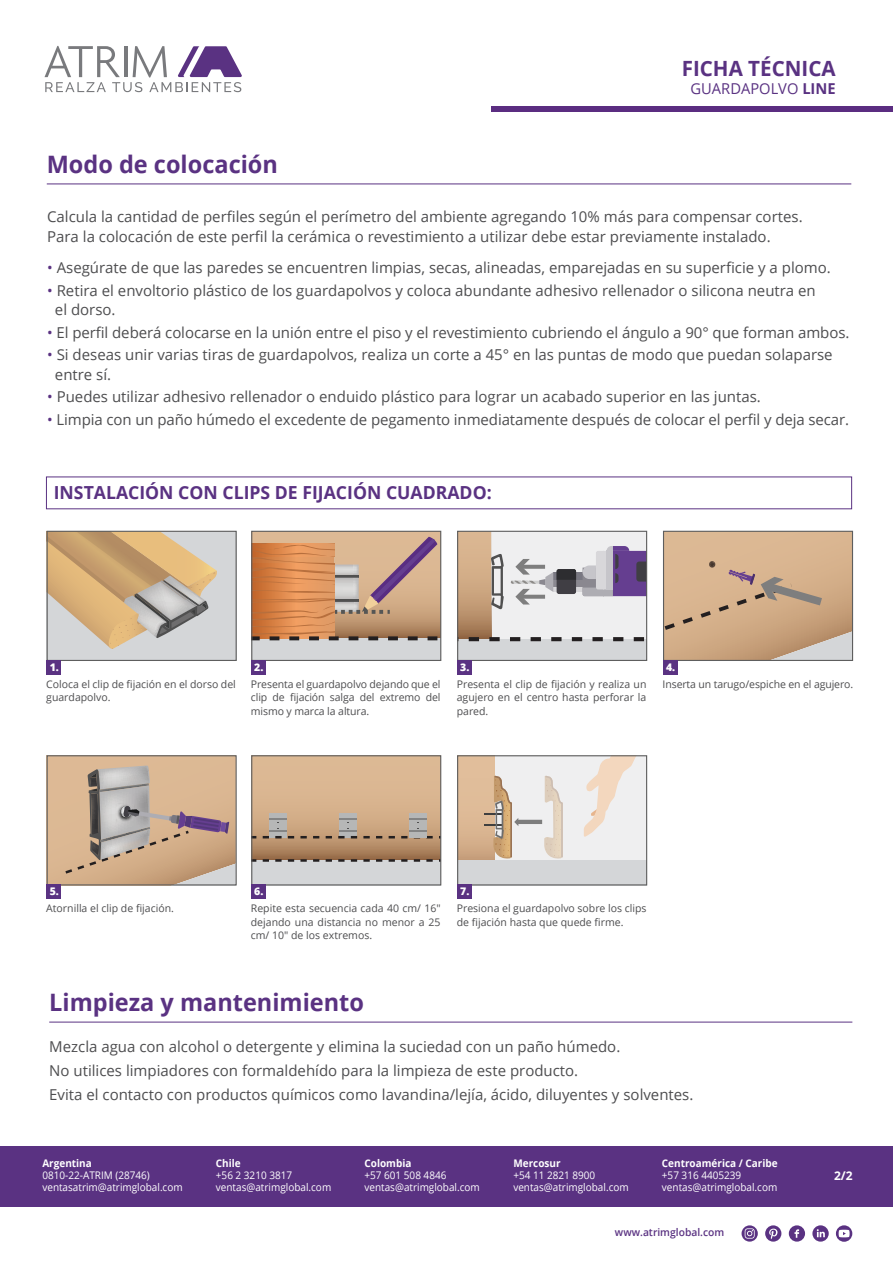
<style>
.page{position:relative;width:893px;height:1263px;background:#fff}
.page>*{position:absolute;margin:0;border:0;box-sizing:border-box;transform-origin:0 0}
.t1{font:700 24px "Open Sans";color:#5a3282}
.t2{font:700 21px "Open Sans";color:#5a3282}
.t3{font:700 18px "Open Sans";color:#5a3282}
.t4{font:15px/19.5px "Open Sans";color:#4d4d4f}
.t5{font:15px "Open Sans";color:#5a3282}
.t6{font:700 12px "Open Sans";color:#fff}
.t7{font:10.5px/13.5px "Open Sans";color:#4d4d4f;text-align:justify}
.t8{font:10.5px/12px "Open Sans";color:#fff;scale:.95 1}
.t9{font:700 10.5px "Open Sans";color:#fff;scale:.95 1}
.t10{font:600 10.5px "Open Sans";color:#5a3282}
.t11{font:800 10.5px "Open Sans";color:#fff}
.s1{font-weight:700}
.s2{color:#5a3282}
</style>
<div class="page">
<svg style="left:45px;top:46px;width:197px;height:46px"></svg>
<div style="left:491px;top:107px;width:402px;height:5px;background:#5b2d81"></div>
<div style="left:0;top:1146px;width:893px;height:60px;background:#5a3282"></div>
<svg style="left:812px;top:1225px;width:17px;height:16px"></svg>
<svg style="left:789px;top:1225px;width:16px;height:16px"></svg>
<svg style="left:765px;top:1225px;width:16px;height:16px"></svg>
<svg style="left:741px;top:1225px;width:17px;height:16px"></svg>
<svg style="left:836px;top:1225px;width:16px;height:17px"></svg>
<svg style="left:665px;top:533px;width:186px;height:126px;background:#ceac8b"></svg>
<div style="left:252px;top:531px;width:189px;height:107px;background:#ddb995"></div>
<div style="left:252px;top:638px;width:189px;height:22px;background:#d4d6d8"></div>
<svg style="left:253px;top:537px;width:186px;height:103px"></svg>
<div style="left:457px;top:532px;width:190px;height:129px;background:#efeff0"></div>
<div style="left:457px;top:639px;width:190px;height:22px;background:#d4d6d8"></div>
<svg style="left:459px;top:533px;width:32px;height:104px;background:#c7a07c"></svg>
<svg style="left:491px;top:553px;width:13px;height:57px"></svg>
<svg style="left:459px;top:637px;width:186px;height:4px"></svg>
<div style="left:553px;top:572px;width:41px;height:20px;background:#8a8890"></div>
<div style="left:553px;top:572px;width:41px;height:8px;background:#797882"></div>
<svg style="left:576px;top:587px;width:7px;height:5px"></svg>
<svg style="left:510px;top:559px;width:66px;height:45px"></svg>
<svg style="left:583px;top:546px;width:62px;height:50px"></svg>
<div style="left:47px;top:531px;width:189px;height:129px;background:#d4d6d8"></div>
<svg style="left:49px;top:533px;width:168px;height:116px"></svg>
<svg style="left:49px;top:757px;width:186px;height:126px;background:#c7ab92"></svg>
<svg style="left:253px;top:757px;width:186px;height:102px;background:#cda884"></svg>
<div style="left:269px;top:813px;width:17px;height:5px;background:#b6b7b7"></div>
<div style="left:339px;top:813px;width:17px;height:5px;background:#b6b7b7"></div>
<div style="left:409px;top:813px;width:17px;height:5px;background:#b6b7b7"></div>
<div style="left:252px;top:860px;width:189px;height:25px;background:#d4d6d8"></div>
<svg style="left:253px;top:859px;width:186px;height:3px"></svg>
<svg style="left:253px;top:818px;width:186px;height:20px;background:#baa087"></svg>
<div style="left:458px;top:755px;width:189px;height:130px;background:#efeff0"></div>
<div style="left:458px;top:755px;width:37px;height:105px;background:linear-gradient(to bottom,#e6c4a1,#d0aa86)"></div>
<div style="left:458px;top:860px;width:189px;height:25px;background:#d4d6d8"></div>
<svg style="left:584px;top:757px;width:52px;height:80px"></svg>
<svg style="left:485px;top:774px;width:78px;height:86px"></svg>
<hr style="left:47px;top:184px;width:804px;height:1px;background:#5a3282">
<div style="left:47px;top:531px;width:190px;height:130px;border:1px solid #5e5e5e"></div>
<div style="left:47px;top:660px;width:14px;height:14px;background:#5a3282"></div>
<div style="left:251px;top:531px;width:190px;height:130px;border:1px solid #5e5e5e"></div>
<div style="left:251px;top:660px;width:15px;height:14px;background:#5a3282"></div>
<div style="left:457px;top:531px;width:190px;height:130px;border:1px solid #5e5e5e"></div>
<div style="left:457px;top:660px;width:15px;height:14px;background:#5a3282"></div>
<div style="left:47px;top:755px;width:190px;height:130px;border:1px solid #5e5e5e"></div>
<div style="left:47px;top:884px;width:14px;height:15px;background:#5a3282"></div>
<div style="left:251px;top:755px;width:190px;height:130px;border:1px solid #5e5e5e"></div>
<div style="left:251px;top:884px;width:15px;height:15px;background:#5a3282"></div>
<div style="left:457px;top:755px;width:190px;height:130px;border:1px solid #5e5e5e"></div>
<div style="left:457px;top:884px;width:15px;height:15px;background:#5a3282"></div>
<div style="left:663px;top:531px;width:190px;height:130px;border:1px solid #5e5e5e"></div>
<div style="left:663px;top:660px;width:14px;height:14px;background:#5a3282"></div>
<hr style="left:49px;top:1022px;width:803px;height:1px;background:#5a3282">
<h1 class="t1" style="left:47px;top:147px;width:233px">Modo de colocación</h1>
<h2 class="t2" style="left:682px;top:53px;width:155px">FICHA TÉCNICA</h2>
<p class="t5" style="left:691px;top:78px;width:147px">GUARDAPOLVO <span class="s1">LINE</span></p>
<p class="t4" style="left:47px;top:207px;width:757px">Calcula la cantidad de perfiles según el perímetro del ambiente agregando 10% más para compensar cortes.<br>Para la colocación de este perfil la cerámica o revestimiento a utilizar debe estar previamente instalado.</p>
<p class="t4" style="left:47px;top:258px;width:785px"><span class="s2">•</span> Asegúrate de que las paredes se encuentren limpias, secas, alineadas, emparejadas en su superficie y a plomo.</p>
<p class="t4" style="left:55px;top:280px;width:762px;text-indent:-8px"><span class="s2">•</span> Retira el envoltorio plástico de los guardapolvos y coloca abundante adhesivo rellenador o silicona neutra en el dorso.</p>
<p class="t4" style="left:47px;top:322px;width:804px"><span class="s2">•</span> El perfil deberá colocarse en la unión entre el piso y el revestimiento cubriendo el ángulo a 90° que forman ambos.</p>
<p class="t4" style="left:55px;top:345px;width:779px;text-indent:-8px"><span class="s2">•</span> Si deseas unir varias tiras de guardapolvos, realiza un corte a 45° en las puntas de modo que puedan solaparse entre sí.</p>
<p class="t4" style="left:47px;top:387px;width:715px"><span class="s2">•</span> Puedes utilizar adhesivo rellenador o enduido plástico para lograr un acabado superior en las juntas.</p>
<p class="t4" style="left:47px;top:409px;width:803px"><span class="s2">•</span> Limpia con un paño húmedo el excedente de pegamento inmediatamente después de colocar el perfil y deja secar.</p>
<p class="t3" style="left:54px;top:479px;width:439px">INSTALACIÓN CON CLIPS DE FIJACIÓN CUADRADO:</p>
<p class="t11" style="left:50px;top:659px;width:11px">1.</p>
<p class="t7" style="left:46px;top:677px;width:191px">Coloca el clip de fijación en el dorso del guardapolvo.</p>
<p class="t11" style="left:254px;top:659px;width:11px">2.</p>
<p class="t7" style="left:251px;top:677px;width:191px">Presenta el guardapolvo dejando que el clip de fijación salga del extremo del mismo y marca la altura.</p>
<p class="t11" style="left:460px;top:659px;width:11px">3.</p>
<p class="t7" style="left:457px;top:677px;width:191px">Presenta el clip de fijación y realiza un agujero en el centro hasta perforar la pared.</p>
<p class="t11" style="left:666px;top:659px;width:11px">4.</p>
<p class="t7" style="left:663px;top:677px;width:192px">Inserta un tarugo/espiche en el agujero.</p>
<p class="t11" style="left:50px;top:883px;width:11px">5.</p>
<p class="t7" style="left:46px;top:901px;width:129px">Atornilla el clip de fijación.</p>
<p class="t11" style="left:254px;top:883px;width:11px">6.</p>
<p class="t7" style="left:251px;top:901px;width:191px">Repite esta secuencia cada 40 cm/ 16" dejando una distancia no menor a 25 cm/ 10" de los extremos.</p>
<p class="t11" style="left:460px;top:883px;width:11px">7.</p>
<p class="t7" style="left:457px;top:901px;width:191px">Presiona el guardapolvo sobre los clips de fijación hasta que quede firme.</p>
<h1 class="t1" style="left:49px;top:985px;width:316px">Limpieza y mantenimiento</h1>
<p class="t4" style="left:49px;top:1034px;width:646px;line-height:24px">Mezcla agua con alcohol o detergente y elimina la suciedad con un paño húmedo.<br>No utilices limpiadores con formaldehído para la limpieza de este producto.<br>Evita el contacto con productos químicos como lavandina/lejía, ácido, diluyentes y solventes.</p>
<p class="t9" style="left:42px;top:1156px;width:54px">Argentina</p>
<p class="t8" style="left:42px;top:1169px;width:149px">0810-22-ATRIM (28746) ventasatrim@atrimglobal.com</p>
<p class="t9" style="left:216px;top:1156px;width:28px">Chile</p>
<p class="t8" style="left:216px;top:1169px;width:123px">+56 2 3210 3817 ventas@atrimglobal.com</p>
<p class="t9" style="left:364px;top:1156px;width:51px">Colombia</p>
<p class="t8" style="left:364px;top:1169px;width:123px">+57 601 508 4846 ventas@atrimglobal.com</p>
<p class="t9" style="left:662px;top:1156px;width:123px">Centroamérica / Caribe</p>
<p class="t8" style="left:662px;top:1169px;width:123px">+57 316 4405239 ventas@atrimglobal.com</p>
<p class="t10" style="left:615px;top:1225px;width:111px">www.atrimglobal.com</p>
<p class="t9" style="left:513px;top:1156px;width:51px">Mercosur</p>
<p class="t8" style="left:513px;top:1169px;width:123px">+54 11 2821 8900 ventas@atrimglobal.com</p>
<p class="t6" style="left:834px;top:1167px;width:20px">2/2</p>
</div>
